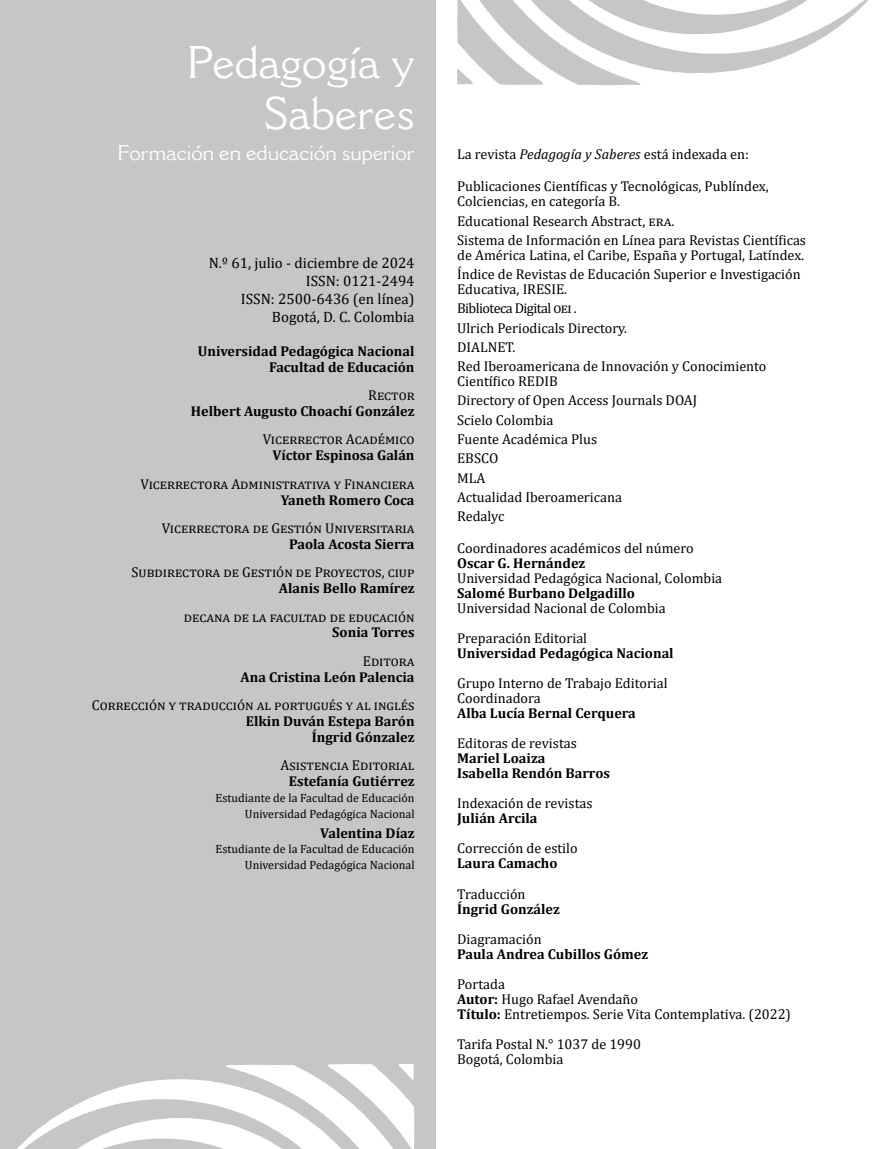
<style>
.page{position:relative;width:893px;height:1149px;background:#fff}
.page>*{position:absolute;margin:0;border:0;box-sizing:border-box;transform-origin:0 0}
.t1{font:45px "Cantoria MT Std";color:#fff}
.t2{font:21px "Cantoria MT Std";color:#fff}
.Indice_tematico{font:15px "Cambria";color:#000}
.Indice_tematico-2{font:14.25px/15px "Cambria";color:#000}
.Indice_tematico-3{font:700 14.25px/15.8px "Cambria";color:#000;text-align:right}
.Indice_tematico-4{font:14.25px "Cambria";letter-spacing:.09em;color:#000}
.Indice_tematico-5{font:14.25px "Cambria";letter-spacing:.055em;color:#000}
.Indice_tematico-6{font:14.25px "Cambria";letter-spacing:.095em;color:#000}
.Indice_tematico-7{font:14.25px "Cambria";letter-spacing:-.04em;color:#000}
.Indice_tematico-8{font:12px/15.8px "Cambria";color:#000;text-align:right}
.s1{font-style:italic}
.s2{font-weight:700}
</style>
<div class="page">
<div style="left:0;top:0;width:436px;height:1148px;background:#c6c6c6"></div>
<svg style="left:457px;top:0;width:412px;height:85px"></svg>
<svg style="left:18px;top:1064px;width:397px;height:84px"></svg>
<p class="t1" style="left:187px;top:35px;width:230px">Pedagogía y</p>
<p class="t1" style="left:263px;top:86px;width:153px">Saberes</p>
<p class="t2" style="left:118px;top:140px;width:298px">Formación en educación superior</p>
<p class="Indice_tematico" style="left:209px;top:254px;width:207px">N.º 61, julio - diciembre de 2024</p>
<p class="Indice_tematico" style="left:306px;top:272px;width:110px">ISSN: 0121-2494</p>
<p class="Indice_tematico" style="left:241px;top:290px;width:175px">ISSN: 2500-6436 (en línea)</p>
<p class="Indice_tematico" style="left:272px;top:308px;width:144px">Bogotá, D. C. Colombia</p>
<p class="Indice_tematico-3" style="left:198px;top:342px;width:218px">Universidad Pedagógica Nacional<br>Facultad de Educación</p>
<p class="Indice_tematico-2" style="left:368px;top:387px;width:46px">Rector</p>
<p class="Indice_tematico-3" style="left:191px;top:402px;width:225px">Helbert Augusto Choachí González</p>
<p class="Indice_tematico-2" style="left:263px;top:432px;width:153px">Vicerrector Académico</p>
<p class="Indice_tematico-3" style="left:272px;top:447px;width:144px">Víctor Espinosa Galán</p>
<p class="Indice_tematico-5" style="left:141px;top:475px;width:275px">Vicerrectora Administrativa y Financiera</p>
<p class="Indice_tematico-3" style="left:281px;top:491px;width:135px">Yaneth Romero Coca</p>
<p class="Indice_tematico-6" style="left:162px;top:519px;width:253px">Vicerrectora de Gestión Universitaria</p>
<p class="Indice_tematico-3" style="left:289px;top:535px;width:127px">Paola Acosta Sierra</p>
<p class="Indice_tematico-2" style="left:131px;top:564px;width:285px">Subdirectora de Gestión de Proyectos, ciup</p>
<p class="Indice_tematico-3" style="left:279px;top:579px;width:137px">Alanis Bello Ramírez</p>
<p class="Indice_tematico-2" style="left:184px;top:609px;width:232px">decana de la facultad de educación</p>
<p class="Indice_tematico-3" style="left:332px;top:624px;width:84px">Sonia Torres</p>
<p class="Indice_tematico-2" style="left:363px;top:653px;width:52px">Editora</p>
<p class="Indice_tematico-3" style="left:240px;top:668px;width:176px">Ana Cristina León Palencia</p>
<p class="Indice_tematico-4" style="left:92px;top:696px;width:324px">Corrección y traducción al portugués y al inglés</p>
<p class="Indice_tematico-3" style="left:246px;top:712px;width:170px">Elkin Duván Estepa Barón</p>
<p class="Indice_tematico-3" style="left:312px;top:728px;width:104px">Íngrid Gónzalez</p>
<p class="Indice_tematico-2" style="left:281px;top:757px;width:135px">Asistencia Editorial</p>
<p class="Indice_tematico-3" style="left:289px;top:772px;width:127px">Estefanía Gutiérrez</p>
<p class="Indice_tematico-8" style="left:216px;top:789px;width:201px">Estudiante de la Facultad de Educación<br>Universidad Pedagógica Nacional</p>
<p class="Indice_tematico-3" style="left:320px;top:824px;width:96px">Valentina Díaz</p>
<p class="Indice_tematico-8" style="left:216px;top:841px;width:201px">Estudiante de la Facultad de Educación<br>Universidad Pedagógica Nacional</p>
<p class="Indice_tematico-2" style="left:457px;top:147px;width:293px">La revista <span class="s1">Pedagogía y Saberes</span> está indexada en:</p>
<p class="Indice_tematico-2" style="left:457px;top:179px;width:313px">Publicaciones Científicas y Tecnológicas, Publíndex,<br>Colciencias, en categoría B.</p>
<p class="Indice_tematico-2" style="left:457px;top:213px;width:219px">Educational Research Abstract, era.</p>
<p class="Indice_tematico-2" style="left:457px;top:232px;width:350px">Sistema de Información en Línea para Revistas Científicas de América Latina, el Caribe, España y Portugal, Latíndex.</p>
<p class="Indice_tematico-2" style="left:457px;top:266px;width:345px">Índice de Revistas de Educación Superior e Investigación<br>Educativa, IRESIE.</p>
<p class="Indice_tematico-7" style="left:457px;top:300px;width:121px">Biblioteca Digital oei .</p>
<p class="Indice_tematico-2" style="left:457px;top:320px;width:172px">Ulrich Periodicals Directory.</p>
<p class="Indice_tematico-2" style="left:457px;top:339px;width:60px">DIALNET.</p>
<p class="Indice_tematico-2" style="left:457px;top:358px;width:311px">Red Iberoamericana de Innovación y Conocimiento<br>Científico REDIB</p>
<p class="Indice_tematico-2" style="left:457px;top:393px;width:241px">Directory of Open Access Journals DOAJ</p>
<p class="Indice_tematico-2" style="left:457px;top:412px;width:98px">Scielo Colombia</p>
<p class="Indice_tematico-2" style="left:457px;top:431px;width:142px">Fuente Académica Plus</p>
<p class="Indice_tematico-2" style="left:457px;top:450px;width:43px">EBSCO</p>
<p class="Indice_tematico-2" style="left:457px;top:470px;width:30px">MLA</p>
<p class="Indice_tematico-2" style="left:457px;top:489px;width:166px">Actualidad Iberoamericana</p>
<p class="Indice_tematico-2" style="left:457px;top:508px;width:49px">Redalyc</p>
<p class="Indice_tematico-2" style="left:457px;top:540px;width:238px">Coordinadores académicos del número</p>
<p class="Indice_tematico-3" style="left:457px;top:555px;width:130px">Oscar G. Hernández</p>
<p class="Indice_tematico-2" style="left:457px;top:570px;width:267px">Universidad Pedagógica Nacional, Colombia</p>
<p class="Indice_tematico-3" style="left:457px;top:585px;width:179px">Salomé Burbano Delgadillo</p>
<p class="Indice_tematico-2" style="left:457px;top:600px;width:210px">Universidad Nacional de Colombia</p>
<p class="Indice_tematico-2" style="left:457px;top:630px;width:132px">Preparación Editorial</p>
<p class="Indice_tematico-3" style="left:457px;top:645px;width:218px">Universidad Pedagógica Nacional</p>
<p class="Indice_tematico-2" style="left:457px;top:675px;width:212px">Grupo Interno de Trabajo Editorial</p>
<p class="Indice_tematico-2" style="left:457px;top:690px;width:85px">Coordinadora</p>
<p class="Indice_tematico-3" style="left:457px;top:705px;width:180px">Alba Lucía Bernal Cerquera</p>
<p class="Indice_tematico-2" style="left:457px;top:735px;width:121px">Editoras de revistas</p>
<p class="Indice_tematico-3" style="left:457px;top:750px;width:90px">Mariel Loaiza</p>
<p class="Indice_tematico-3" style="left:457px;top:765px;width:154px">Isabella Rendón Barros</p>
<p class="Indice_tematico-2" style="left:457px;top:795px;width:137px">Indexación de revistas</p>
<p class="Indice_tematico-3" style="left:457px;top:810px;width:82px">Julián Arcila</p>
<p class="Indice_tematico-2" style="left:457px;top:840px;width:122px">Corrección de estilo</p>
<p class="Indice_tematico-3" style="left:457px;top:855px;width:102px">Laura Camacho</p>
<p class="Indice_tematico-2" style="left:457px;top:885px;width:70px">Traducción</p>
<p class="Indice_tematico-3" style="left:457px;top:900px;width:104px">Íngrid González</p>
<p class="Indice_tematico-2" style="left:457px;top:930px;width:86px">Diagramación</p>
<p class="Indice_tematico-3" style="left:457px;top:945px;width:193px">Paula Andrea Cubillos Gómez</p>
<p class="Indice_tematico-2" style="left:457px;top:975px;width:49px">Portada</p>
<p class="Indice_tematico-2" style="left:457px;top:990px;width:182px"><span class="s2">Autor:</span> Hugo Rafael Avendaño</p>
<p class="Indice_tematico-2" style="left:457px;top:1005px;width:335px"><span class="s2">Título:</span> Entretiempos. Serie Vita Contemplativa. (2022)</p>
<p class="Indice_tematico-2" style="left:457px;top:1035px;width:185px">Tarifa Postal N.° 1037 de 1990</p>
<p class="Indice_tematico-2" style="left:457px;top:1050px;width:108px">Bogotá, Colombia</p>
</div>
